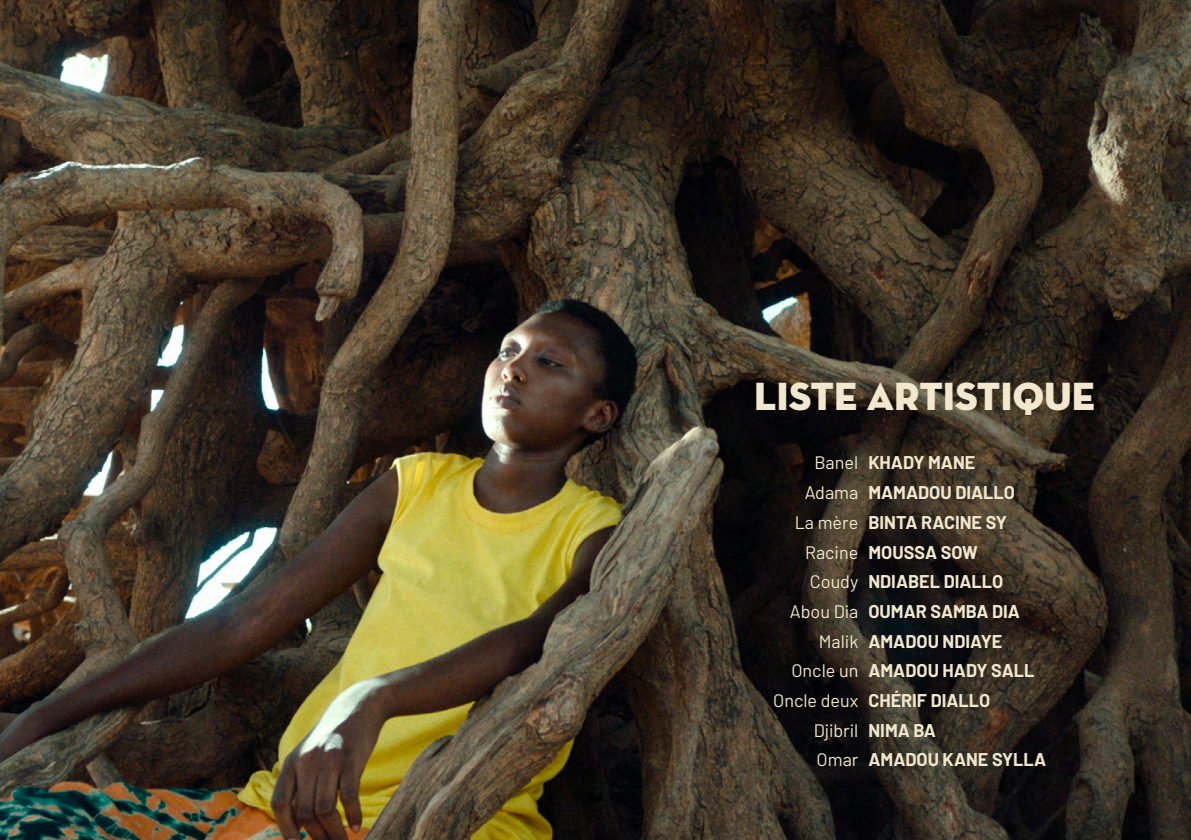
<style>
.page{position:relative;width:1191px;height:840px;background:#fff}
.page>*{position:absolute;margin:0;border:0;box-sizing:border-box;transform-origin:0 0}
.t1{font:40px "Neutra Disp Titling";color:#f2e8ce}
.t2{font:700 18px "Barlow";color:#f2e8ce}
.t3{font:18px "Barlow";color:#f2e8ce}
.s1{font-weight:400}
.s2{font-weight:700}
</style>
<div class="page">
<img style="left:0;top:0;width:1191px;height:839px">
<h1 class="t1" style="left:754px;top:371px;width:342px">LISTE ARTISTIQUE</h1>
<p class="t2" style="left:814px;top:451px;width:162px"><span class="s1">Banel</span> KHADY MANE</p>
<p class="t2" style="left:804px;top:481px;width:212px"><span class="s1">Adama</span> MAMADOU DIALLO</p>
<p class="t2" style="left:794px;top:511px;width:214px"><span class="s1">La mère</span> BINTA RACINE SY</p>
<p class="t2" style="left:805px;top:540px;width:174px"><span class="s1">Racine</span> MOUSSA SOW</p>
<p class="t2" style="left:810px;top:570px;width:195px"><span class="s1">Coudy</span> NDIABEL DIALLO</p>
<p class="t2" style="left:790px;top:600px;width:232px"><span class="s1">Abou Dia</span> OUMAR SAMBA DIA</p>
<p class="t2" style="left:818px;top:629px;width:185px"><span class="s1">Malik</span> AMADOU NDIAYE</p>
<p class="t2" style="left:791px;top:659px;width:244px"><span class="s1">Oncle un</span> AMADOU HADY SALL</p>
<p class="t2" style="left:773px;top:689px;width:219px"><span class="s1">Oncle deux</span> CHÉRIF DIALLO</p>
<p class="t3" style="left:813px;top:718px;width:124px">Djibril <span class="s2">NIMA BA</span></p>
<p class="t2" style="left:816px;top:748px;width:231px"><span class="s1">Omar</span> AMADOU KANE SYLLA</p>
</div>
